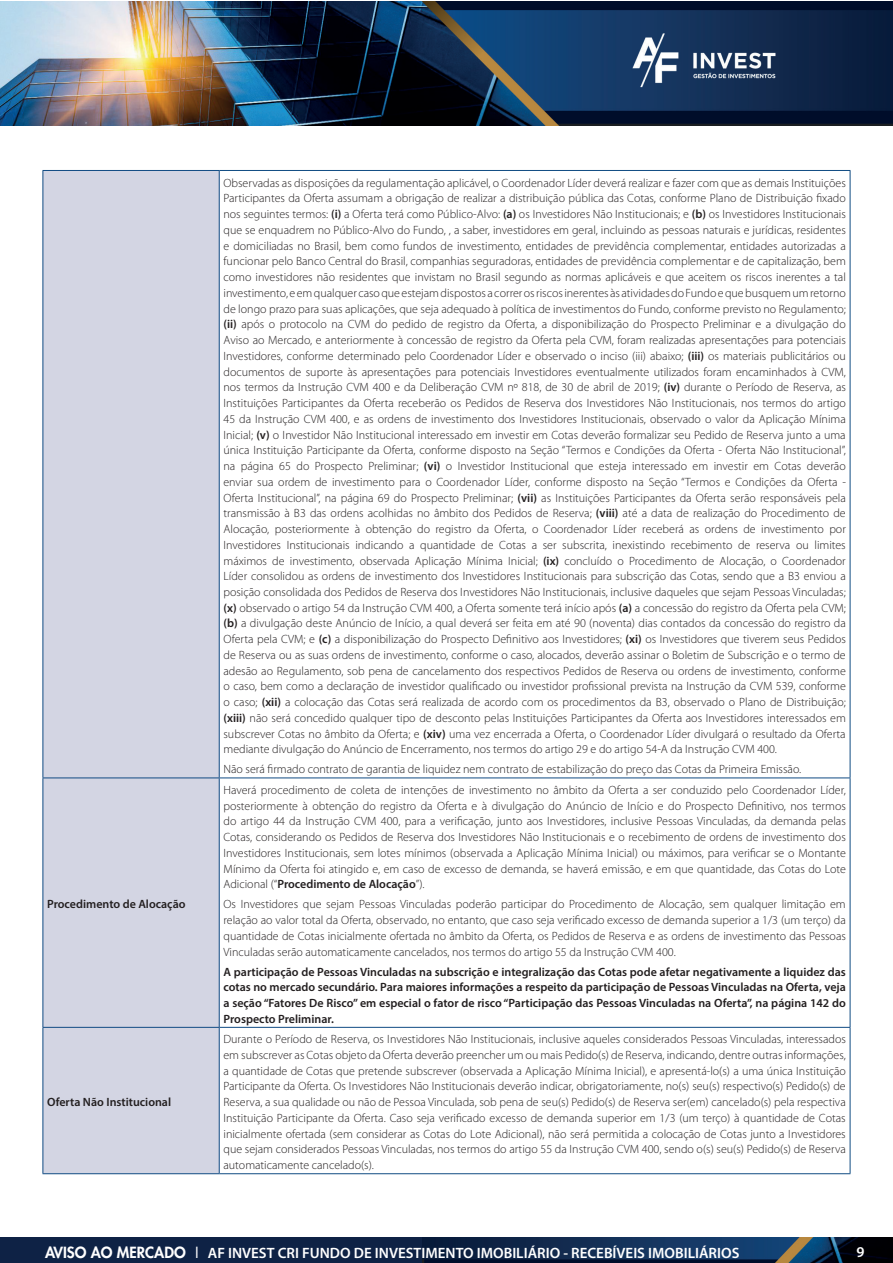
<style>
.page{position:relative;width:893px;height:1263px;background:#fff}
.page>*{position:absolute;margin:0;border:0;box-sizing:border-box;transform-origin:0 0}
.t1{font:600 15px "Myriad Pro";color:#fff}
.t2{font:300 12px/15.8px "Myriad Pro";color:#231f20;text-align:justify}
.t3{font:600 12px/15.8px "Myriad Pro";color:#231f20;text-align:justify}
.s1{font-weight:600}
.s2{font-family:"Futura";font-weight:800}
.s3{font-family:"Futura";font-weight:400}
</style>
<div class="page">
<img style="left:0;top:1px;width:893px;height:124px">
<div style="left:0;top:1237px;width:893px;height:26px;background:#0e2245"></div>
<img style="left:422px;top:1237px;width:471px;height:26px">
<div style="left:44px;top:171px;width:175px;height:1002px;background:#d3d5e3"></div>
<hr style="left:43px;top:170px;width:176px;height:1px;background:#104b83">
<hr style="left:43px;top:171px;width:1px;height:606px;background:#104b83">
<hr style="left:219px;top:170px;width:631px;height:1px;background:#104b83">
<hr style="left:219px;top:171px;width:1px;height:606px;background:#104b83">
<hr style="left:850px;top:171px;width:1px;height:606px;background:#104b83">
<hr style="left:43px;top:777px;width:176px;height:1px;background:#104b83">
<hr style="left:43px;top:778px;width:1px;height:249px;background:#104b83">
<hr style="left:219px;top:777px;width:631px;height:1px;background:#104b83">
<hr style="left:219px;top:778px;width:1px;height:249px;background:#104b83">
<hr style="left:850px;top:778px;width:1px;height:249px;background:#104b83">
<hr style="left:43px;top:1027px;width:176px;height:1px;background:#104b83">
<hr style="left:43px;top:1028px;width:1px;height:145px;background:#104b83">
<hr style="left:219px;top:1027px;width:631px;height:1px;background:#104b83">
<hr style="left:219px;top:1028px;width:1px;height:145px;background:#104b83">
<hr style="left:850px;top:1028px;width:1px;height:145px;background:#104b83">
<hr style="left:43px;top:1173px;width:176px;height:1px;background:#104b83">
<hr style="left:219px;top:1173px;width:631px;height:1px;background:#104b83">
<p class="t3" style="left:47px;top:896px;width:140px">Procedimento de Alocação</p>
<p class="t3" style="left:47px;top:1094px;width:125px">Oferta Não Institucional</p>
<p class="t2" style="left:223px;top:175px;width:624px">Observadas as disposições da regulamentação aplicável, o Coordenador Líder deverá realizar e fazer com que as demais Instituições Participantes da Oferta assumam a obrigação de realizar a distribuição pública das Cotas, conforme Plano de Distribuição fixado nos seguintes termos: <span class="s1">(i)</span> a Oferta terá como Público-Alvo: <span class="s1">(a)</span> os Investidores Não Institucionais; e <span class="s1">(b)</span> os Investidores Institucionais que se enquadrem no Público-Alvo do Fundo, , a saber, investidores em geral, incluindo as pessoas naturais e jurídicas, residentes e domiciliadas no Brasil, bem como fundos de investimento, entidades de previdência complementar, entidades autorizadas a funcionar pelo Banco Central do Brasil, companhias seguradoras, entidades de previdência complementar e de capitalização, bem como investidores não residentes que invistam no Brasil segundo as normas aplicáveis e que aceitem os riscos inerentes a tal investimento, e em qualquer caso que estejam dispostos a correr os riscos inerentes às atividades do Fundo e que busquem um retorno de longo prazo para suas aplicações, que seja adequado à política de investimentos do Fundo, conforme previsto no Regulamento; <span class="s1">(ii)</span> após o protocolo na CVM do pedido de registro da Oferta, a disponibilização do Prospecto Preliminar e a divulgação do Aviso ao Mercado, e anteriormente à concessão de registro da Oferta pela CVM, foram realizadas apresentações para potenciais Investidores, conforme determinado pelo Coordenador Líder e observado o inciso (iii) abaixo; <span class="s1">(iii)</span> os materiais publicitários ou documentos de suporte às apresentações para potenciais Investidores eventualmente utilizados foram encaminhados à CVM, nos termos da Instrução CVM 400 e da Deliberação CVM nº 818, de 30 de abril de 2019; <span class="s1">(iv)</span> durante o Período de Reserva, as Instituições Participantes da Oferta receberão os Pedidos de Reserva dos Investidores Não Institucionais, nos termos do artigo 45 da Instrução CVM 400, e as ordens de investimento dos Investidores Institucionais, observado o valor da Aplicação Mínima Inicial; <span class="s1">(v)</span> o Investidor Não Institucional interessado em investir em Cotas deverão formalizar seu Pedido de Reserva junto a uma única Instituição Participante da Oferta, conforme disposto na Seção “Termos e Condições da Oferta - Oferta Não Institucional”, na página 65 do Prospecto Preliminar; <span class="s1">(vi)</span> o Investidor Institucional que esteja interessado em investir em Cotas deverão enviar sua ordem de investimento para o Coordenador Líder, conforme disposto na Seção “Termos e Condições da Oferta - Oferta Institucional”, na página 69 do Prospecto Preliminar; <span class="s1">(vii)</span> as Instituições Participantes da Oferta serão responsáveis pela transmissão à B3 das ordens acolhidas no âmbito dos Pedidos de Reserva; <span class="s1">(viii)</span> até a data de realização do Procedimento de Alocação, posteriormente à obtenção do registro da Oferta, o Coordenador Líder receberá as ordens de investimento por Investidores Institucionais indicando a quantidade de Cotas a ser subscrita, inexistindo recebimento de reserva ou limites máximos de investimento, observada Aplicação Mínima Inicial; <span class="s1">(ix)</span> concluído o Procedimento de Alocação, o Coordenador Líder consolidou as ordens de investimento dos Investidores Institucionais para subscrição das Cotas, sendo que a B3 enviou a posição consolidada dos Pedidos de Reserva dos Investidores Não Institucionais, inclusive daqueles que sejam Pessoas Vinculadas; <span class="s1">(x)</span> observado o artigo 54 da Instrução CVM 400, a Oferta somente terá início após <span class="s1">(a)</span> a concessão do registro da Oferta pela CVM; <span class="s1">(b)</span> a divulgação deste Anúncio de Início, a qual deverá ser feita em até 90 (noventa) dias contados da concessão do registro da Oferta pela CVM; e <span class="s1">(c)</span> a disponibilização do Prospecto Definitivo aos Investidores; <span class="s1">(xi)</span> os Investidores que tiverem seus Pedidos de Reserva ou as suas ordens de investimento, conforme o caso, alocados, deverão assinar o Boletim de Subscrição e o termo de adesão ao Regulamento, sob pena de cancelamento dos respectivos Pedidos de Reserva ou ordens de investimento, conforme o caso, bem como a declaração de investidor qualificado ou investidor profissional prevista na Instrução da CVM 539, conforme o caso; <span class="s1">(xii)</span> a colocação das Cotas será realizada de acordo com os procedimentos da B3, observado o Plano de Distribuição; <span class="s1">(xiii)</span> não será concedido qualquer tipo de desconto pelas Instituições Participantes da Oferta aos Investidores interessados em subscrever Cotas no âmbito da Oferta; e <span class="s1">(xiv)</span> uma vez encerrada a Oferta, o Coordenador Líder divulgará o resultado da Oferta mediante divulgação do Anúncio de Encerramento, nos termos do artigo 29 e do artigo 54-A da Instrução CVM 400.</p>
<p class="t2" style="left:223px;top:762px;width:579px">Não será firmado contrato de garantia de liquidez nem contrato de estabilização do preço das Cotas da Primeira Emissão.</p>
<p class="t2" style="left:223px;top:782px;width:624px">Haverá procedimento de coleta de intenções de investimento no âmbito da Oferta a ser conduzido pelo Coordenador Líder, posteriormente à obtenção do registro da Oferta e à divulgação do Anúncio de Início e do Prospecto Definitivo, nos termos do artigo 44 da Instrução CVM 400, para a verificação, junto aos Investidores, inclusive Pessoas Vinculadas, da demanda pelas Cotas, considerando os Pedidos de Reserva dos Investidores Não Institucionais e o recebimento de ordens de investimento dos Investidores Institucionais, sem lotes mínimos (observada a Aplicação Mínima Inicial) ou máximos, para verificar se o Montante Mínimo da Oferta foi atingido e, em caso de excesso de demanda, se haverá emissão, e em que quantidade, das Cotas do Lote Adicional (“<span class="s1">Procedimento de Alocação</span>”).</p>
<p class="t2" style="left:223px;top:897px;width:624px">Os Investidores que sejam Pessoas Vinculadas poderão participar do Procedimento de Alocação, sem qualquer limitação em relação ao valor total da Oferta, observado, no entanto, que caso seja verificado excesso de demanda superior a 1/3 (um terço) da quantidade de Cotas inicialmente ofertada no âmbito da Oferta, os Pedidos de Reserva e as ordens de investimento das Pessoas Vinculadas serão automaticamente cancelados, nos termos do artigo 55 da Instrução CVM 400.</p>
<p class="t3" style="left:223px;top:963px;width:624px">A participação de Pessoas Vinculadas na subscrição e integralização das Cotas pode afetar negativamente a liquidez das cotas no mercado secundário. Para maiores informações a respeito da participação de Pessoas Vinculadas na Oferta, veja a seção “Fatores De Risco” em especial o fator de risco “Participação das Pessoas Vinculadas na Oferta”, na página 142 do Prospecto Preliminar.</p>
<p class="t2" style="left:223px;top:1031px;width:624px">Durante o Período de Reserva, os Investidores Não Institucionais, inclusive aqueles considerados Pessoas Vinculadas, interessados em subscrever as Cotas objeto da Oferta deverão preencher um ou mais Pedido(s) de Reserva, indicando, dentre outras informações, a quantidade de Cotas que pretende subscrever (observada a Aplicação Mínima Inicial), e apresentá-lo(s) a uma única Instituição Participante da Oferta. Os Investidores Não Institucionais deverão indicar, obrigatoriamente, no(s) seu(s) respectivo(s) Pedido(s) de Reserva, a sua qualidade ou não de Pessoa Vinculada, sob pena de seu(s) Pedido(s) de Reserva ser(em) cancelado(s) pela respectiva Instituição Participante da Oferta. Caso seja verificado excesso de demanda superior em 1/3 (um terço) à quantidade de Cotas inicialmente ofertada (sem considerar as Cotas do Lote Adicional), não será permitida a colocação de Cotas junto a Investidores que sejam considerados Pessoas Vinculadas, nos termos do artigo 55 da Instrução CVM 400, sendo o(s) seu(s) Pedido(s) de Reserva automaticamente cancelado(s).</p>
<p class="t1" style="left:45px;top:1243px;width:696px"><span class="s2">AVISO AO MERCADO</span> <span class="s3">I</span> AF INVEST CRI FUNDO DE INVESTIMENTO IMOBILIÁRIO - RECEBÍVEIS IMOBILIÁRIOS</p>
<p class="t1" style="left:856px;top:1242px;width:10px">9</p>
</div>
